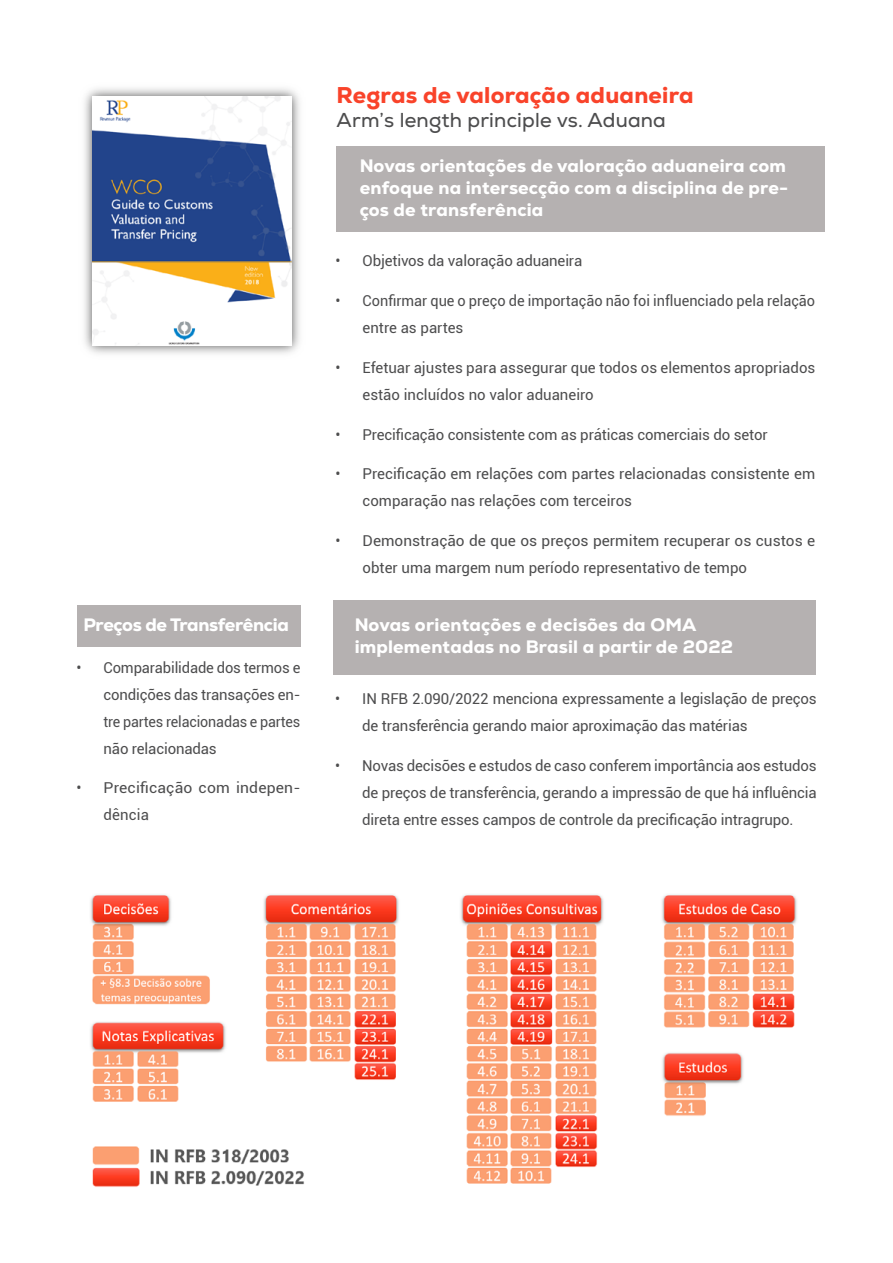
<style>
.page{position:relative;width:893px;height:1263px;background:#fff}
.page>*{position:absolute;margin:0;border:0;box-sizing:border-box;transform-origin:0 0}
.t1{font:800 22.8px "Nexa";letter-spacing:.01em;color:#f9432a}
.t2{font:20.1px "Nexa";letter-spacing:.01em;color:#4d4d4e}
.t3{font:800 18px/21.6px "Nexa";letter-spacing:.01em;color:#fff}
.t4{font:800 18px "Nexa";letter-spacing:-.02em;color:#fff}
.t5{font:15px/27px "Roboto";color:#4d4d4e}
</style>
<div class="page">
<div style="left:336px;top:146px;width:489px;height:86px;background:#b5b1b1"></div>
<div style="left:77px;top:605px;width:223px;height:41px;background:#b5b1b1"></div>
<div style="left:333px;top:600px;width:482px;height:74px;background:#b5b1b1"></div>
<img style="left:84px;top:88px;width:216px;height:266px">
<img style="left:93px;top:96px;width:199px;height:250px">
<img style="left:90px;top:894px;width:707px;height:290px">
<img style="left:90px;top:1132px;width:230px;height:55px">
<h1 class="t1" style="left:337px;top:80px;width:358px">Regras de valoração aduaneira</h1>
<h2 class="t2" style="left:337px;top:108px;width:331px">Arm’s length principle vs. Aduana</h2>
<p class="t3" style="left:360px;top:155px;width:430px">Novas orientações de valoração aduaneira com enfoque na intersecção com a disciplina de pre&shy;ços de transferência</p>
<p class="t5" style="left:336px;top:247px;width:248px">• Objetivos da valoração aduaneira</p>
<p class="t5" style="left:363px;top:287px;width:454px;text-indent:-27px">• Confirmar que o preço de importação não foi influenciado pela relação entre as partes</p>
<p class="t5" style="left:363px;top:353px;width:454px;text-indent:-27px">• Efetuar ajustes para assegurar que todos os elementos apropriados estão incluídos no valor aduaneiro</p>
<p class="t5" style="left:336px;top:420px;width:434px">• Precificação consistente com as práticas comerciais do setor</p>
<p class="t5" style="left:363px;top:460px;width:454px;text-indent:-27px">• Precificação em relações com partes relacionadas consistente em comparação nas relações com terceiros</p>
<p class="t5" style="left:363px;top:527px;width:454px;text-indent:-27px">• Demonstração de que os preços permitem recuperar os custos e obter uma margem num período representativo de tempo</p>
<p class="t4" style="left:84px;top:613px;width:207px">Preços de Transferência</p>
<p class="t3" style="left:355px;top:614px;width:380px">Novas orientações e decisões da OMA implementadas no Brasil a partir de 2022</p>
<p class="t5" style="left:104px;top:653px;width:198px;text-align:justify;text-indent:-27px">• Comparabilidade dos termos e condições das transações en&shy;tre partes relacionadas e partes não relacionadas</p>
<p class="t5" style="left:104px;top:774px;width:198px;text-indent:-27px">• Precificação com indepen&shy;dência</p>
<p class="t5" style="left:362px;top:685px;width:456px;text-indent:-27px">• IN RFB 2.090/2022 menciona expressamente a legislação de preços de transferência gerando maior aproximação das matérias</p>
<p class="t5" style="left:362px;top:752px;width:456px;text-align:justify;text-indent:-27px">• Novas decisões e estudos de caso conferem importância aos estudos de preços de transferência, gerando a impressão de que há influência direta entre esses campos de controle da precificação intragrupo.</p>
</div>
